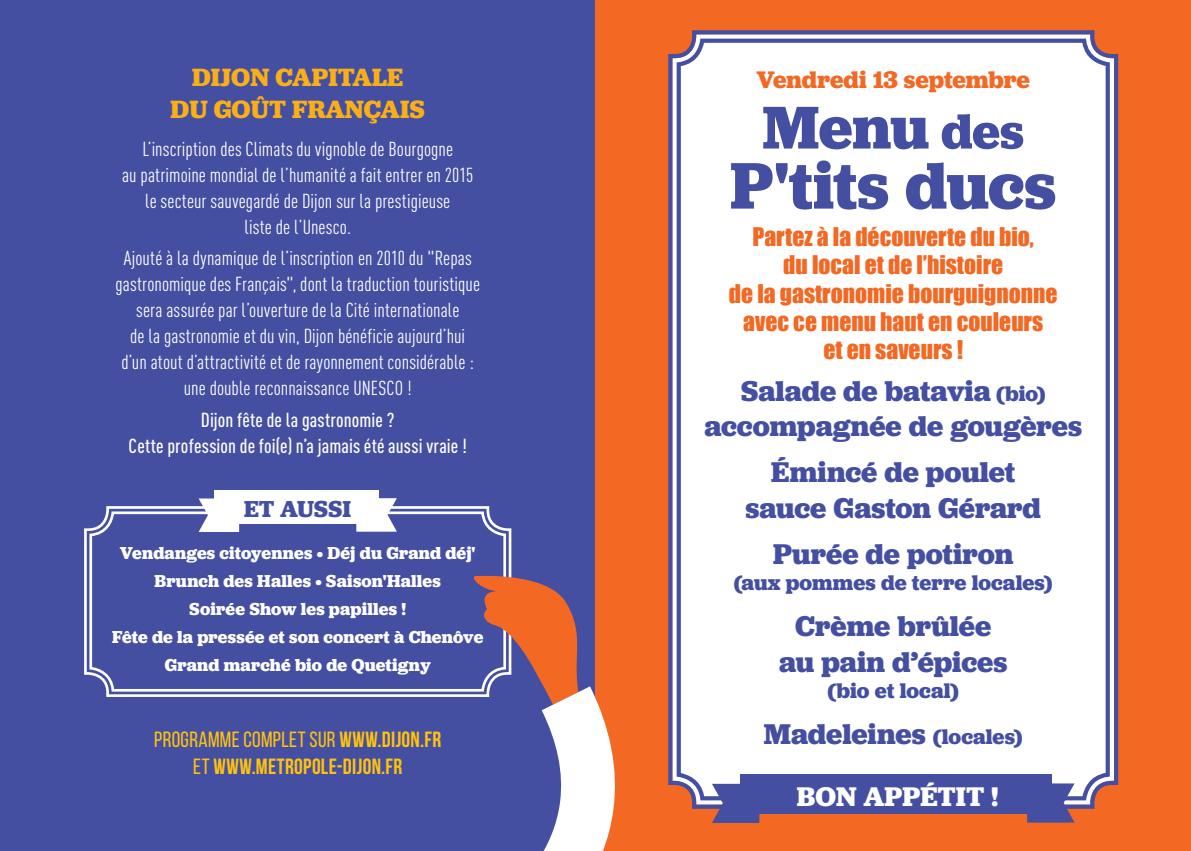
<style>
.page{position:relative;width:1191px;height:851px;background:#fff}
.page>*{position:absolute;margin:0;border:0;box-sizing:border-box;transform-origin:0 0}
.t1{font:700 68.4px "Jubilat";letter-spacing:-.01em;color:#444fa1}
.t2{font:700 62.8px "Jubilat";color:#444fa1}
.t3{font:700 29.8px/35.6px "Jubilat";color:#444fa1;text-align:center}
.t4{font:700 28px "Jubilat";color:#fff}
.t5{font:700 26px/32px "Jubilat";color:#faaf18;text-align:center}
.t6{font:700 24.8px "Jubilat";color:#f36823}
.t7{font:700 24px "Jubilat";color:#444fa1}
.t8{font:23.6px/28.4px "Impact";color:#f36823;text-align:center}
.t9{font:700 22px/26.4px "Bebas Neue";letter-spacing:.02em;color:#fec210;text-align:center}
.t10{font:700 22px "Jubilat";letter-spacing:.005em;color:#444fa1}
.t11{font:condensed 20px/26px "DINOT";letter-spacing:.005em;color:#fff;text-align:center}
.t12{font:500 condensed 20px/26px "DINOT";letter-spacing:.005em;color:#fff;text-align:center}
.t13{font:700 18px/28px "Jubilat";letter-spacing:.01em;color:#fff;text-align:center}
.s1{font-weight:400}
.s2{font-size:51.4px}
.s3{font-size:22px}
</style>
<div class="page">
<div style="left:0;top:0;width:595px;height:850px;background:#444fa1"></div>
<div style="left:595px;top:0;width:596px;height:850px;background:#f36823"></div>
<svg style="left:84px;top:506px;width:428px;height:191px"></svg>
<div style="left:89px;top:511px;width:417px;height:180px;border:3px solid #fff;border-radius:22px"></div>
<svg style="left:199px;top:498px;width:40px;height:34px"></svg>
<svg style="left:356px;top:498px;width:41px;height:33px"></svg>
<div style="left:214px;top:490px;width:164px;height:34px;background:#fff"></div>
<svg style="left:668px;top:30px;width:450px;height:778px;background:#a198b9"></svg>
<div style="left:676px;top:39px;width:433px;height:761px;background:#fff"></div>
<svg style="left:712px;top:783px;width:47px;height:39px"></svg>
<svg style="left:1027px;top:783px;width:47px;height:39px"></svg>
<div style="left:740px;top:774px;width:311px;height:39px;background:#444fa1"></div>
<svg style="left:471px;top:571px;width:144px;height:279px"></svg>
<h3 class="t5" style="left:170px;top:61px;width:256px">DIJON CAPITALE<br>DU GOÛT FRANÇAIS</h3>
<p class="t11" style="left:122px;top:135px;width:353px">L’inscription des Climats du vignoble de Bourgogne<br>au patrimoine mondial de l’humanité a fait entrer en 2015 le secteur sauvegardé de Dijon sur la prestigieuse<br>liste de l’Unesco.</p>
<p class="t11" style="left:115px;top:245px;width:366px">Ajouté à la dynamique de l’inscription en 2010 du "Repas gastronomique des Français", dont la traduction touristique sera assurée par l’ouverture de la Cité internationale<br>de la gastronomie et du vin, Dijon bénéficie aujourd’hui d’un atout d’attractivité et de rayonnement considérable : une double reconnaissance UNESCO !</p>
<p class="t12" style="left:129px;top:406px;width:340px">Dijon fête de la gastronomie ?<br>Cette profession de foi(e) n’a jamais été aussi vraie !</p>
<p class="t7" style="left:244px;top:493px;width:109px">ET AUSSI</p>
<p class="t13" style="left:112px;top:538px;width:373px">Vendanges citoyennes • Déj du Grand déj' Brunch des Halles • Saison'Halles<br>Soirée Show les papilles !<br>Fête de la pressée et son concert à Chenôve Grand marché bio de Quetigny</p>
<p class="t9" style="left:154px;top:726px;width:288px"><span class="s1">PROGRAMME COMPLET SUR</span> WWW.DIJON.FR<br><span class="s1">ET</span> WWW.METROPOLE-DIJON.FR</p>
<p class="t6" style="left:756px;top:64px;width:275px">Vendredi 13 septembre</p>
<h2 class="t2" style="left:762px;top:87px;width:263px">Menu <span class="s2">des</span></h2>
<h1 class="t1" style="left:730px;top:141px;width:327px">P'tits ducs</h1>
<p class="t8" style="left:729px;top:222px;width:330px">Partez à la découverte du bio,<br>du local et de l’histoire<br>de la gastronomie bourguignonne avec ce menu haut en couleurs<br>et en saveurs !</p>
<h3 class="t3" style="left:704px;top:372px;width:379px">Salade de batavia <span class="s3">(bio) </span>accompagnée de gougères</h3>
<h3 class="t3" style="left:745px;top:454px;width:297px">Émincé de poulet sauce Gaston Gérard</h3>
<h3 class="t3" style="left:773px;top:535px;width:242px">Purée de potiron</h3>
<p class="t10" style="left:734px;top:568px;width:320px">(aux pommes de terre locales)</p>
<h3 class="t3" style="left:779px;top:608px;width:230px">Crème brûlée au pain d’épices</h3>
<p class="t10" style="left:827px;top:676px;width:133px">(bio et local)</p>
<h3 class="t3" style="left:764px;top:716px;width:260px">Madeleines <span class="s3">(locales)</span></h3>
<h3 class="t4" style="left:797px;top:778px;width:203px">BON APPÉTIT !</h3>
</div>
